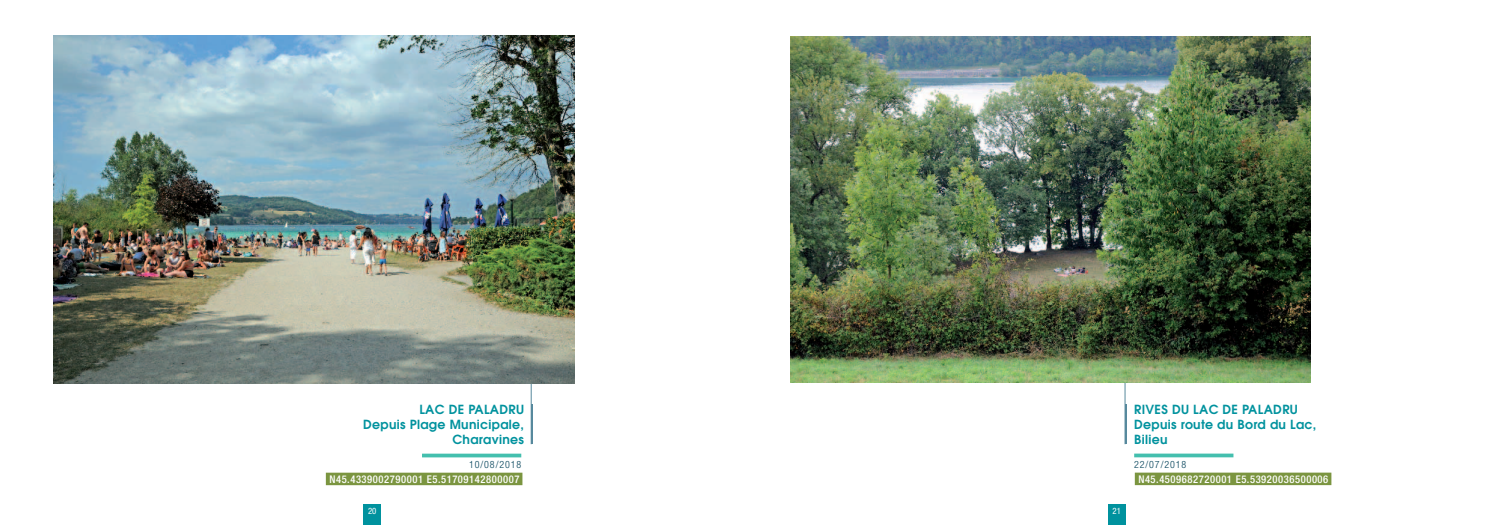
<style>
.page{position:relative;width:1489px;height:525px;background:#fff}
.page>*{position:absolute;margin:0;border:0;box-sizing:border-box;transform-origin:0 0}
.t1{font:600 12.5px/15px "Avant Garde";letter-spacing:.025em;color:#00929e;text-align:right}
.t2{font:500 condensed 10.62px "Helvetica Neue";letter-spacing:.05em;color:#fff}
.t3{font:300 condensed 10px "Helvetica Neue";letter-spacing:.09em;color:#004058}
.t4{font:condensed 8.75px "Helvetica Neue";color:#fff}
</style>
<div class="page">
<div style="left:363px;top:504px;width:18px;height:20px;background:#00929e"></div>
<div style="left:1107px;top:504px;width:18px;height:20px;background:#00929e"></div>
<div style="left:326px;top:472px;width:196px;height:13px;background:#7b9540"></div>
<hr style="left:531px;top:304px;width:1px;height:140px;background:#57899d">
<svg style="left:422px;top:453px;width:99px;height:4px"></svg>
<div style="left:1134px;top:472px;width:197px;height:13px;background:#7b9540"></div>
<hr style="left:1124px;top:304px;width:1px;height:140px;background:#57899d">
<hr style="left:1124px;top:404px;width:2px;height:40px;background:#57899d">
<svg style="left:1134px;top:453px;width:99px;height:4px"></svg>
<img style="left:53px;top:35px;width:521px;height:348px">
<img style="left:790px;top:36px;width:520px;height:346px">
<p class="t1" style="left:419px;top:401px;width:10px">Lac</p>
<p class="t1" style="left:363px;top:401px;width:162px">de Paladru<br>Depuis Plage Municipale,<br>Charavines</p>
<p class="t2" style="left:329px;top:472px;width:191px">N45.4339002790001 E5.51709142800007</p>
<p class="t3" style="left:469px;top:458px;width:54px">10/08/2018</p>
<p class="t1" style="left:1134px;top:401px;width:69px">Rives du Lac</p>
<p class="t1" style="left:1134px;top:401px;width:184px;text-align:left;text-indent:88px">de Paladru<br>Depuis route du Bord du Lac,<br>Bilieu</p>
<p class="t2" style="left:1138px;top:472px;width:191px">N45.4509682720001 E5.53920036500006</p>
<p class="t3" style="left:1134px;top:458px;width:54px">22/07/2018</p>
<p class="t4" style="left:368px;top:505px;width:10px">20</p>
<p class="t4" style="left:1112px;top:505px;width:10px">21</p>
</div>
